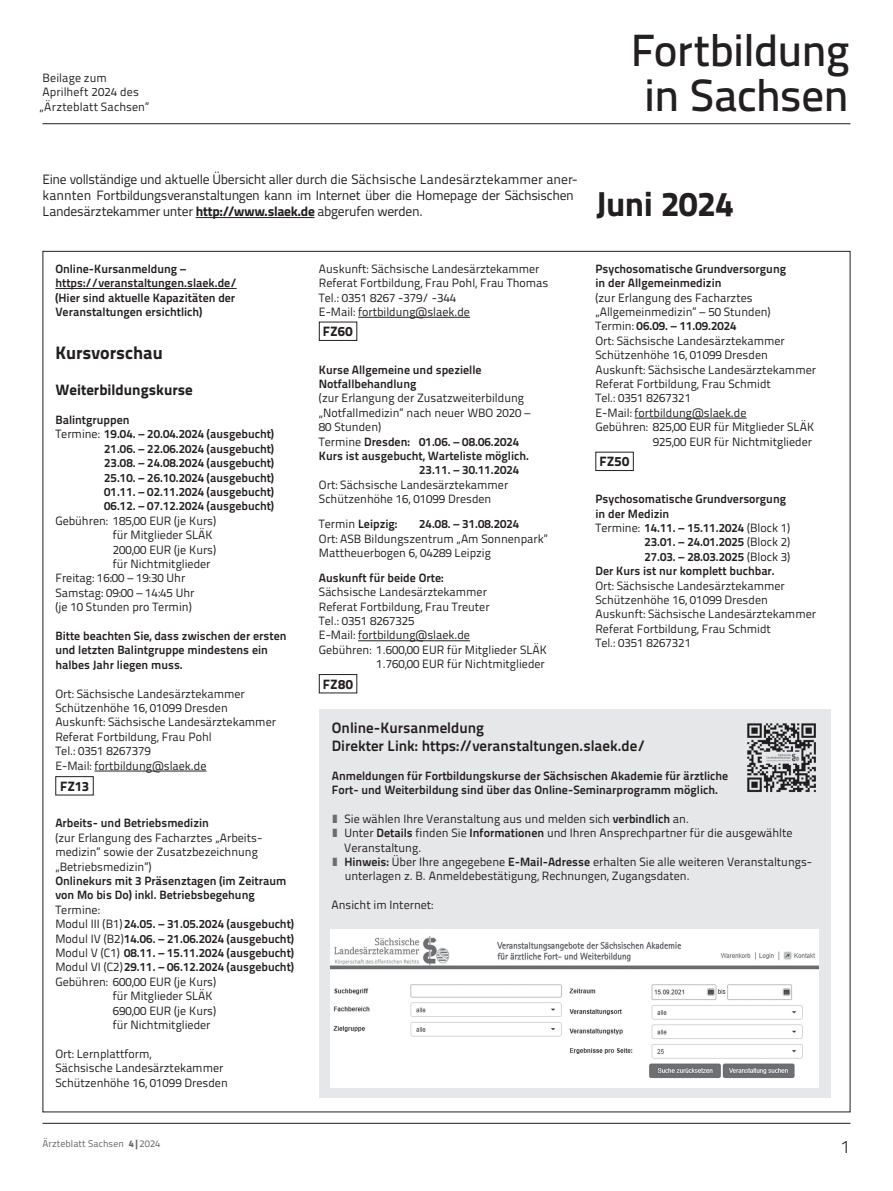
<style>
.page{position:relative;width:893px;height:1191px;background:#fff}
.page>*{position:absolute;margin:0;border:0;box-sizing:border-box;transform-origin:0 0}
.t1{font:500 45px/45px "Titillium Text";letter-spacing:-.015em;color:#231f20;text-align:center}
.t2{font:800 34.5px "Titillium Text";letter-spacing:-.01em;color:#231f20}
.t3{font:800 18px "Titillium Text";color:#231f20}
.t4{font:300 18px "Titillium Text";color:#231f20}
.t5{font:700 15px/18px "Titillium Text";color:#231f20}
.t6{font:800 15px "Titillium Text";color:#231f20}
.t7{font:13.5px/16.2px "Titillium Text";letter-spacing:-.02em;color:#231f20}
.t8{font:800 13.5px "Titillium Text";letter-spacing:.005em;color:#231f20}
.t9{font:12px/14.4px "Titillium Text";color:#231f20}
.t10{font:700 12px/14.4px "Titillium Text";color:#231f20}
.t11{font:9.75px "Titillium Text";letter-spacing:.01em;color:#636366}
.s1{font-weight:800}
.s2{font-weight:400}
.s3{color:#6c6d70}
.s4{font-weight:700}
</style>
<div class="page">
<hr style="left:358px;top:317px;width:112px;height:1px;background:#231f20">
<hr style="left:358px;top:640px;width:112px;height:1px;background:#231f20">
<hr style="left:635px;top:418px;width:112px;height:1px;background:#231f20">
<hr style="left:43px;top:1123px;width:807px;height:1px;background:#231f20">
<hr style="left:43px;top:123px;width:807px;height:1px;background:#231f20">
<hr style="left:55px;top:288px;width:182px;height:1px;background:#231f20">
<hr style="left:95px;top:770px;width:112px;height:1px;background:#231f20">
<hr style="left:196px;top:217px;width:118px;height:1px;background:#231f20">
<div style="left:319px;top:708px;width:511px;height:389px;background:#e6e7e9"></div>
<img style="left:331px;top:929px;width:488px;height:158px">
<img style="left:747px;top:723px;width:69px;height:69px">
<div style="left:55px;top:776px;width:39px;height:19px;border:1px solid #231f20"></div>
<div style="left:319px;top:322px;width:38px;height:19px;border:1px solid #231f20"></div>
<div style="left:319px;top:674px;width:38px;height:19px;border:1px solid #231f20"></div>
<div style="left:595px;top:452px;width:39px;height:19px;border:1px solid #231f20"></div>
<p class="t9" style="left:40px;top:70px;width:111px">Beilage zum<br>Aprilheft 2024 des „Ärzteblatt Sachsen“</p>
<h1 class="t1" style="left:631px;top:25px;width:220px">Fortbildung in Sachsen</h1>
<p class="t7" style="left:43px;top:170px;width:537px">Eine vollständige und aktuelle Übersicht aller durch die Sächsische Landesärztekammer aner&shy;kannten Fortbildungsveranstaltungen kann im Internet über die Homepage der Sächsischen<br>Landesärztekammer unter <span class="s1">http://www.slaek.de</span> abgerufen werden.</p>
<h2 class="t2" style="left:596px;top:177px;width:140px">Juni 2024</h2>
<p class="t10" style="left:55px;top:261px;width:183px">Online-Kursanmeldung – https://veranstaltungen.slaek.de/ (Hier sind aktuelle Kapazitäten der Veranstaltungen ersichtlich)</p>
<h3 class="t3" style="left:55px;top:339px;width:109px">Kursvorschau</h3>
<p class="t6" style="left:55px;top:378px;width:139px">Weiterbildungskurse</p>
<p class="t10" style="left:55px;top:412px;width:76px">Balintgruppen</p>
<p class="t10" style="left:55px;top:426px;width:220px"><span class="s2">Termine:</span> 19.04. – 20.04.2024 (ausgebucht)</p>
<p class="t10" style="left:104px;top:441px;width:171px">21.06. – 22.06.2024 (ausgebucht)</p>
<p class="t10" style="left:104px;top:455px;width:171px">23.08. – 24.08.2024 (ausgebucht)</p>
<p class="t10" style="left:104px;top:469px;width:171px">25.10. – 26.10.2024 (ausgebucht)</p>
<p class="t10" style="left:104px;top:484px;width:171px">01.11. – 02.11.2024 (ausgebucht)</p>
<p class="t10" style="left:104px;top:498px;width:171px">06.12. – 07.12.2024 (ausgebucht)</p>
<p class="t9" style="left:55px;top:513px;width:162px">Gebühren: 185,00 EUR (je Kurs)</p>
<p class="t9" style="left:113px;top:527px;width:101px">für Mitglieder SLÄK</p>
<p class="t9" style="left:113px;top:541px;width:105px">200,00 EUR (je Kurs)</p>
<p class="t9" style="left:113px;top:556px;width:99px">für Nichtmitglieder</p>
<p class="t9" style="left:55px;top:570px;width:131px">Freitag: 16:00 – 19:30 Uhr</p>
<p class="t9" style="left:55px;top:585px;width:141px">Samstag: 09:00 – 14:45 Uhr</p>
<p class="t9" style="left:55px;top:599px;width:138px">(je 10 Stunden pro Termin)</p>
<p class="t10" style="left:55px;top:628px;width:233px">Bitte beachten Sie, dass zwischen der ersten und letzten Balintgruppe mindestens ein halbes Jahr liegen muss.</p>
<p class="t9" style="left:55px;top:685px;width:222px">Ort: Sächsische Landesärztekammer<br>Schützenhöhe 16, 01099 Dresden<br>Auskunft: Sächsische Landesärztekammer<br>Referat Fortbildung, Frau Pohl<br>Tel.: 0351 8267379<br>E-Mail: fortbildung@slaek.de</p>
<p class="t8" style="left:60px;top:775px;width:30px">FZ13</p>
<p class="t10" style="left:55px;top:815px;width:155px">Arbeits- und Betriebsmedizin</p>
<p class="t9" style="left:55px;top:829px;width:208px">(zur Erlangung des Facharztes „Arbeits&shy;medizin“ sowie der Zusatzbezeichnung „Betriebsmedizin“)</p>
<p class="t10" style="left:55px;top:873px;width:233px">Onlinekurs mit 3 Präsenztagen (im Zeitraum von Mo bis Do) inkl. Betriebsbegehung</p>
<p class="t9" style="left:55px;top:901px;width:46px">Termine:</p>
<p class="t10" style="left:55px;top:916px;width:240px"><span class="s2">Modul III (B1)</span> 24.05. – 31.05.2024 (ausgebucht)</p>
<p class="t10" style="left:55px;top:930px;width:240px"><span class="s2">Modul IV (B2)</span>14.06. – 21.06.2024 (ausgebucht)</p>
<p class="t10" style="left:55px;top:945px;width:240px"><span class="s2">Modul V (C1)</span> 08.11. – 15.11.2024 (ausgebucht)</p>
<p class="t10" style="left:55px;top:959px;width:240px"><span class="s2">Modul VI (C2)</span>29.11. – 06.12.2024 (ausgebucht)</p>
<p class="t9" style="left:55px;top:973px;width:162px">Gebühren: 600,00 EUR (je Kurs)</p>
<p class="t9" style="left:113px;top:988px;width:101px">für Mitglieder SLÄK</p>
<p class="t9" style="left:113px;top:1002px;width:105px">690,00 EUR (je Kurs)</p>
<p class="t9" style="left:113px;top:1017px;width:99px">für Nichtmitglieder</p>
<p class="t9" style="left:55px;top:1045px;width:174px">Ort: Lernplattform,<br>Sächsische Landesärztekammer<br>Schützenhöhe 16, 01099 Dresden</p>
<p class="t9" style="left:319px;top:261px;width:231px">Auskunft: Sächsische Landesärztekammer Referat Fortbildung, Frau Pohl, Frau Thomas Tel.: 0351 8267 -379/ -344<br>E-Mail: fortbildung@slaek.de</p>
<p class="t8" style="left:323px;top:321px;width:31px">FZ60</p>
<p class="t10" style="left:319px;top:361px;width:164px">Kurse Allgemeine und spezielle<br>Notfallbehandlung</p>
<p class="t9" style="left:319px;top:390px;width:207px">(zur Erlangung der Zusatzweiterbildung</p>
<p class="t9" style="left:319px;top:405px;width:213px">„Notfallmedizin“ nach neuer WBO 2020 –</p>
<p class="t9" style="left:319px;top:419px;width:64px">80 Stunden)</p>
<p class="t10" style="left:319px;top:433px;width:202px"><span class="s2">Termine</span> Dresden: 01.06. – 08.06.2024</p>
<p class="t10" style="left:319px;top:448px;width:212px">Kurs ist ausgebucht, Warteliste möglich.</p>
<p class="t10" style="left:419px;top:462px;width:101px">23.11. – 30.11.2024</p>
<p class="t9" style="left:319px;top:477px;width:191px">Ort: Sächsische Landesärztekammer<br>Schützenhöhe 16, 01099 Dresden</p>
<p class="t10" style="left:319px;top:516px;width:80px"><span class="s2">Termin</span> Leipzig:</p>
<p class="t10" style="left:419px;top:516px;width:101px">24.08. – 31.08.2024</p>
<p class="t9" style="left:319px;top:530px;width:231px">Ort: ASB Bildungszentrum „Am Sonnenpark“<br>Mattheuerbogen 6, 04289 Leipzig</p>
<p class="t10" style="left:319px;top:570px;width:126px">Auskunft für beide Orte:</p>
<p class="t9" style="left:319px;top:584px;width:170px">Sächsische Landesärztekammer</p>
<p class="t9" style="left:319px;top:598px;width:172px">Referat Fortbildung, Frau Treuter</p>
<p class="t9" style="left:319px;top:613px;width:97px">Tel.: 0351 8267325</p>
<p class="t9" style="left:319px;top:627px;width:153px">E-Mail: fortbildung@slaek.de</p>
<p class="t9" style="left:319px;top:642px;width:230px">Gebühren: 1.600,00 EUR für Mitglieder SLÄK</p>
<p class="t9" style="left:376px;top:656px;width:170px">1.760,00 EUR für Nichtmitglieder</p>
<p class="t8" style="left:323px;top:673px;width:32px">FZ80</p>
<p class="t10" style="left:595px;top:261px;width:192px">Psychosomatische Grundversorgung in der Allgemeinmedizin</p>
<p class="t9" style="left:595px;top:289px;width:159px">(zur Erlangung des Facharztes</p>
<p class="t9" style="left:595px;top:304px;width:177px">„Allgemeinmedizin“ – 50 Stunden)</p>
<p class="t10" style="left:595px;top:318px;width:143px"><span class="s2">Termin:</span> 06.09. – 11.09.2024</p>
<p class="t9" style="left:595px;top:333px;width:191px">Ort: Sächsische Landesärztekammer</p>
<p class="t9" style="left:595px;top:347px;width:174px">Schützenhöhe 16, 01099 Dresden</p>
<p class="t9" style="left:595px;top:361px;width:222px">Auskunft: Sächsische Landesärztekammer</p>
<p class="t9" style="left:595px;top:376px;width:177px">Referat Fortbildung, Frau Schmidt</p>
<p class="t9" style="left:595px;top:390px;width:97px">Tel.: 0351 8267321</p>
<p class="t9" style="left:595px;top:405px;width:153px">E-Mail: fortbildung@slaek.de</p>
<p class="t9" style="left:595px;top:419px;width:220px">Gebühren: 825,00 EUR für Mitglieder SLÄK</p>
<p class="t9" style="left:653px;top:433px;width:161px">925,00 EUR für Nichtmitglieder</p>
<p class="t8" style="left:599px;top:451px;width:31px">FZ50</p>
<p class="t10" style="left:595px;top:491px;width:192px">Psychosomatische Grundversorgung</p>
<p class="t10" style="left:595px;top:505px;width:75px">in der Medizin</p>
<p class="t10" style="left:595px;top:520px;width:196px"><span class="s2">Termine:</span> 14.11. – 15.11.2024 <span class="s2">(Block 1)</span></p>
<p class="t10" style="left:644px;top:534px;width:147px">23.01. – 24.01.2025 <span class="s2">(Block 2)</span></p>
<p class="t10" style="left:644px;top:549px;width:147px">27.03. – 28.03.2025 <span class="s2">(Block 3)</span></p>
<p class="t10" style="left:595px;top:563px;width:181px">Der Kurs ist nur komplett buchbar.</p>
<p class="t9" style="left:595px;top:577px;width:222px">Ort: Sächsische Landesärztekammer Schützenhöhe 16, 01099 Dresden Auskunft: Sächsische Landesärztekammer Referat Fortbildung, Frau Schmidt<br>Tel.: 0351 8267321</p>
<p class="t5" style="left:332px;top:717px;width:315px">Online-Kursanmeldung<br>Direkter Link: https://veranstaltungen.slaek.de/</p>
<p class="t10" style="left:332px;top:767px;width:398px">Anmeldungen für Fortbildungskurse der Sächsischen Akademie für ärztliche<br>Fort- und Weiterbildung sind über das Online-Seminarprogramm möglich.</p>
<p class="t9" style="left:332px;top:810px;width:358px"><span class="s3">❚</span> Sie wählen Ihre Veranstaltung aus und melden sich <span class="s4">verbindlich</span> an.</p>
<p class="t9" style="left:332px;top:825px;width:462px"><span class="s3">❚</span> Unter <span class="s4">Details</span> finden Sie <span class="s4">Informationen</span> und Ihren Ansprechpartner für die ausgewählte</p>
<p class="t9" style="left:344px;top:839px;width:79px">Veranstaltung.</p>
<p class="t9" style="left:332px;top:854px;width:480px"><span class="s3">❚</span> <span class="s4">Hinweis:</span> Über Ihre angegebene <span class="s4">E-Mail-Adresse</span> erhalten Sie alle weiteren Veranstaltungs-</p>
<p class="t9" style="left:345px;top:868px;width:347px">unterlagen z. B. Anmeldebestätigung, Rechnungen, Zugangsdaten.</p>
<p class="t9" style="left:332px;top:897px;width:103px">Ansicht im Internet:</p>
<p class="t11" style="left:43px;top:1136px;width:119px">Ärzteblatt Sachsen <span class="s1">4|</span>2024</p>
<h3 class="t4" style="left:841px;top:1133px;width:11px">1</h3>
</div>
